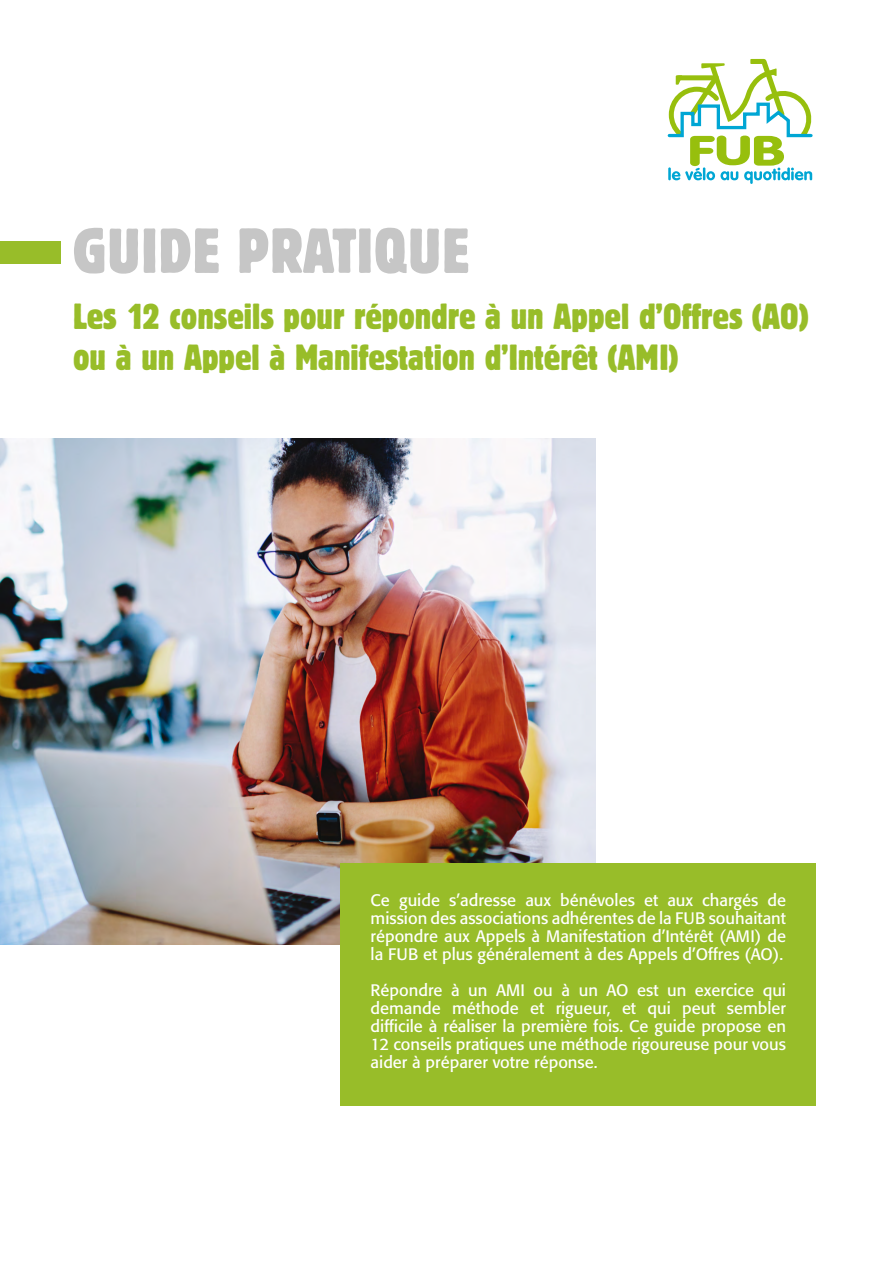
<style>
.page{position:relative;width:893px;height:1263px;background:#fff}
.page>*{position:absolute;margin:0;border:0;box-sizing:border-box;transform-origin:0 0}
.t1{font:condensed 63px "Block BE";letter-spacing:.02em;color:#c6c6c6}
.t2{font:condensed 36px/41px "Block BE";color:#98bd29}
.t3{font:16.5px/18px "Formata";color:#fff;text-align:justify}
</style>
<div class="page">
<div style="left:0;top:241px;width:61px;height:23px;background:#98bd29"></div>
<img style="left:0;top:438px;width:596px;height:506px">
<svg style="left:667px;top:58px;width:146px;height:126px"></svg>
<div style="left:340px;top:863px;width:476px;height:243px;background:#98bd29"></div>
<h1 class="t1" style="left:73px;top:214px;width:398px">GUIDE PRATIQUE</h1>
<h2 class="t2" style="left:73px;top:294px;width:737px">Les 12 conseils pour répondre à un Appel d’Offres (AO) ou à un Appel à Manifestation d’Intérêt (AMI)</h2>
<p class="t3" style="left:371px;top:891px;width:417px">Ce guide s’adresse aux bénévoles et aux chargés de mission des associations adhérentes de la FUB souhaitant répondre aux Appels à Manifestation d’Intérêt (AMI) de la FUB et plus généralement à des Appels d’Offres (AO).</p>
<p class="t3" style="left:371px;top:981px;width:417px">Répondre à un AMI ou à un AO est un exercice qui demande méthode et rigueur, et qui peut sembler difficile à réaliser la première fois. Ce guide propose en 12 conseils pratiques une méthode rigoureuse pour vous aider à préparer votre réponse.</p>
</div>
